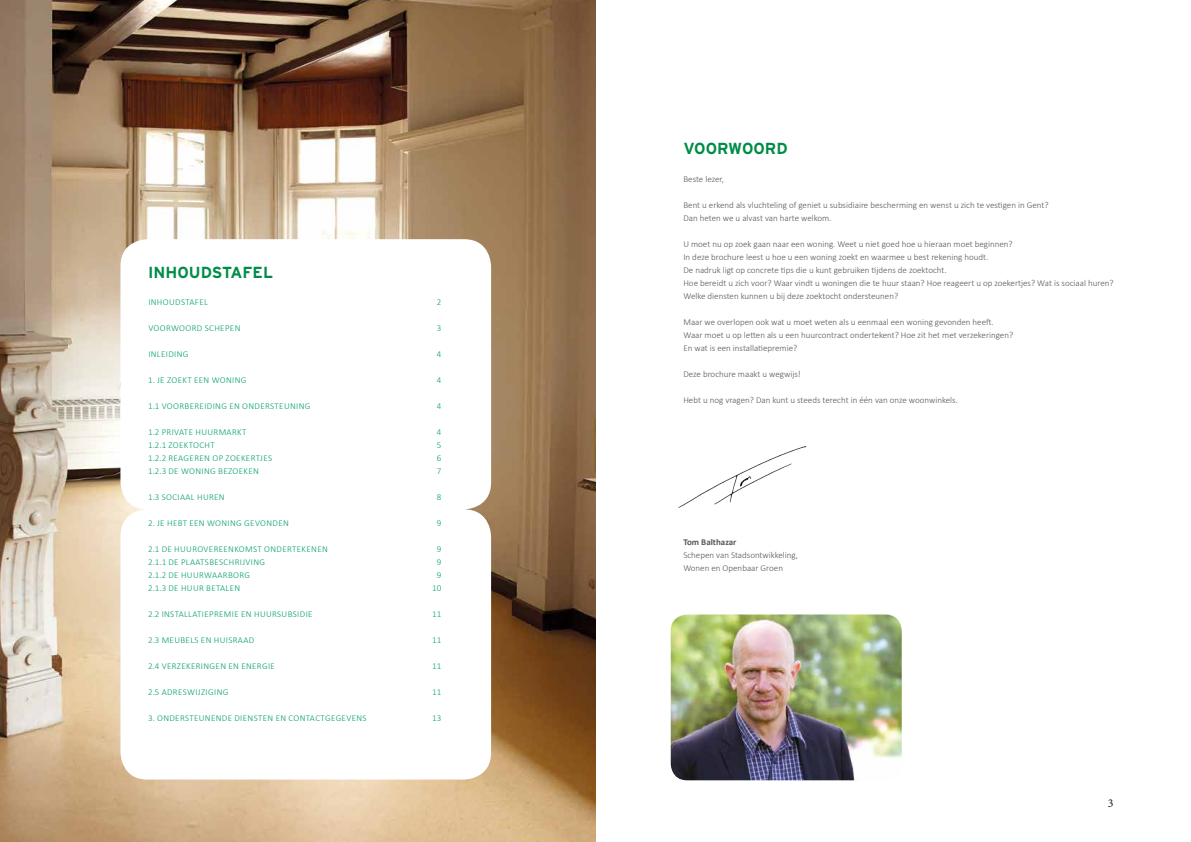
<style>
.page{position:relative;width:1191px;height:842px;background:#fff}
.page>*{position:absolute;margin:0;border:0;box-sizing:border-box;transform-origin:0 0}
.t1{font:700 16px "Interstate";color:#008c49}
.t2{font:12px "Minion Pro";color:#1d1d1b}
.t3{font:300 9px/13px "Calibri";color:#575756}
.t4{font:300 9px "Calibri";letter-spacing:.04em;color:#009e67}
.t5{font:700 9px "Calibri";color:#575756}
</style>
<div class="page">
<img style="left:0;top:0;width:595px;height:842px">
<img style="left:678px;top:446px;width:129px;height:62px">
<img style="left:670px;top:614px;width:231px;height:166px">
<svg style="left:120px;top:239px;width:371px;height:540px"></svg>
<h1 class="t1" style="left:148px;top:264px;width:126px">INHOUDSTAFEL</h1>
<p class="t4" style="left:148px;top:297px;width:61px">INHOUDSTAFEL</p>
<p class="t4" style="left:437px;top:297px;width:6px">2</p>
<p class="t4" style="left:148px;top:323px;width:94px">VOORWOORD SCHEPEN</p>
<p class="t4" style="left:437px;top:323px;width:6px">3</p>
<p class="t4" style="left:148px;top:349px;width:42px">INLEIDING</p>
<p class="t4" style="left:437px;top:349px;width:6px">4</p>
<p class="t4" style="left:148px;top:375px;width:100px">1. JE ZOEKT EEN WONING</p>
<p class="t4" style="left:437px;top:375px;width:6px">4</p>
<p class="t4" style="left:148px;top:401px;width:164px">1.1 VOORBEREIDING EN ONDERSTEUNING</p>
<p class="t4" style="left:437px;top:401px;width:6px">4</p>
<p class="t4" style="left:148px;top:427px;width:100px">1.2 PRIVATE HUURMARKT</p>
<p class="t4" style="left:437px;top:427px;width:6px">4</p>
<p class="t4" style="left:148px;top:440px;width:68px">1.2.1 ZOEKTOCHT</p>
<p class="t4" style="left:437px;top:440px;width:6px">5</p>
<p class="t4" style="left:148px;top:453px;width:125px">1.2.2 REAGEREN OP ZOEKERTJES</p>
<p class="t4" style="left:437px;top:453px;width:6px">6</p>
<p class="t4" style="left:148px;top:466px;width:112px">1.2.3 DE WONING BEZOEKEN</p>
<p class="t4" style="left:437px;top:466px;width:6px">7</p>
<p class="t4" style="left:148px;top:492px;width:78px">1.3 SOCIAAL HUREN</p>
<p class="t4" style="left:437px;top:492px;width:6px">8</p>
<p class="t4" style="left:148px;top:518px;width:142px">2. JE HEBT EEN WONING GEVONDEN</p>
<p class="t4" style="left:437px;top:518px;width:6px">9</p>
<p class="t4" style="left:148px;top:544px;width:181px">2.1 DE HUUROVEREENKOMST ONDERTEKENEN</p>
<p class="t4" style="left:437px;top:544px;width:6px">9</p>
<p class="t4" style="left:148px;top:557px;width:118px">2.1.1 DE PLAATSBESCHRIJVING</p>
<p class="t4" style="left:437px;top:557px;width:6px">9</p>
<p class="t4" style="left:148px;top:570px;width:103px">2.1.2 DE HUURWAARBORG</p>
<p class="t4" style="left:437px;top:570px;width:6px">9</p>
<p class="t4" style="left:148px;top:583px;width:94px">2.1.3 DE HUUR BETALEN</p>
<p class="t4" style="left:432px;top:583px;width:11px">10</p>
<p class="t4" style="left:148px;top:609px;width:166px">2.2 INSTALLATIEPREMIE EN HUURSUBSIDIE</p>
<p class="t4" style="left:432px;top:609px;width:11px">11</p>
<p class="t4" style="left:148px;top:635px;width:108px">2.3 MEUBELS EN HUISRAAD</p>
<p class="t4" style="left:432px;top:635px;width:11px">11</p>
<p class="t4" style="left:148px;top:661px;width:128px">2.4 VERZEKERINGEN EN ENERGIE</p>
<p class="t4" style="left:432px;top:661px;width:11px">11</p>
<p class="t4" style="left:148px;top:687px;width:82px">2.5 ADRESWIJZIGING</p>
<p class="t4" style="left:432px;top:687px;width:11px">11</p>
<p class="t4" style="left:148px;top:713px;width:220px">3. ONDERSTEUNENDE DIENSTEN EN CONTACTGEGEVENS</p>
<p class="t4" style="left:432px;top:713px;width:11px">13</p>
<h1 class="t1" style="left:683px;top:140px;width:106px">VOORWOORD</h1>
<p class="t3" style="left:683px;top:172px;width:42px">Beste lezer,</p>
<p class="t3" style="left:683px;top:198px;width:367px">Bent u erkend als vluchteling of geniet u subsidiaire bescherming en wenst u zich te vestigen in Gent?<br>Dan heten we u alvast van harte welkom.</p>
<p class="t3" style="left:683px;top:237px;width:432px">U moet nu op zoek gaan naar een woning. Weet u niet goed hoe u hieraan moet beginnen?<br>In deze brochure leest u hoe u een woning zoekt en waarmee u best rekening houdt.<br>De nadruk ligt op concrete tips die u kunt gebruiken tijdens de zoektocht.<br>Hoe bereidt u zich voor? Waar vindt u woningen die te huur staan? Hoe reageert u op zoekertjes? Wat is sociaal huren?<br>Welke diensten kunnen u bij deze zoektocht ondersteunen?</p>
<p class="t3" style="left:683px;top:315px;width:331px">Maar we overlopen ook wat u moet weten als u eenmaal een woning gevonden heeft.<br>Waar moet u op letten als u een huurcontract ondertekent? Hoe zit het met verzekeringen?<br>En wat is een installatiepremie?</p>
<p class="t3" style="left:683px;top:367px;width:119px">Deze brochure maakt u wegwijs!</p>
<p class="t3" style="left:683px;top:393px;width:276px">Hebt u nog vragen? Dan kunt u steeds terecht in één van onze woonwinkels.</p>
<p class="t5" style="left:683px;top:536px;width:55px">Tom Balthazar</p>
<p class="t3" style="left:683px;top:548px;width:116px">Schepen van Stadsontwikkeling,<br>Wonen en Openbaar Groen</p>
<h2 class="t2" style="left:1108px;top:795px;width:7px">3</h2>
</div>
